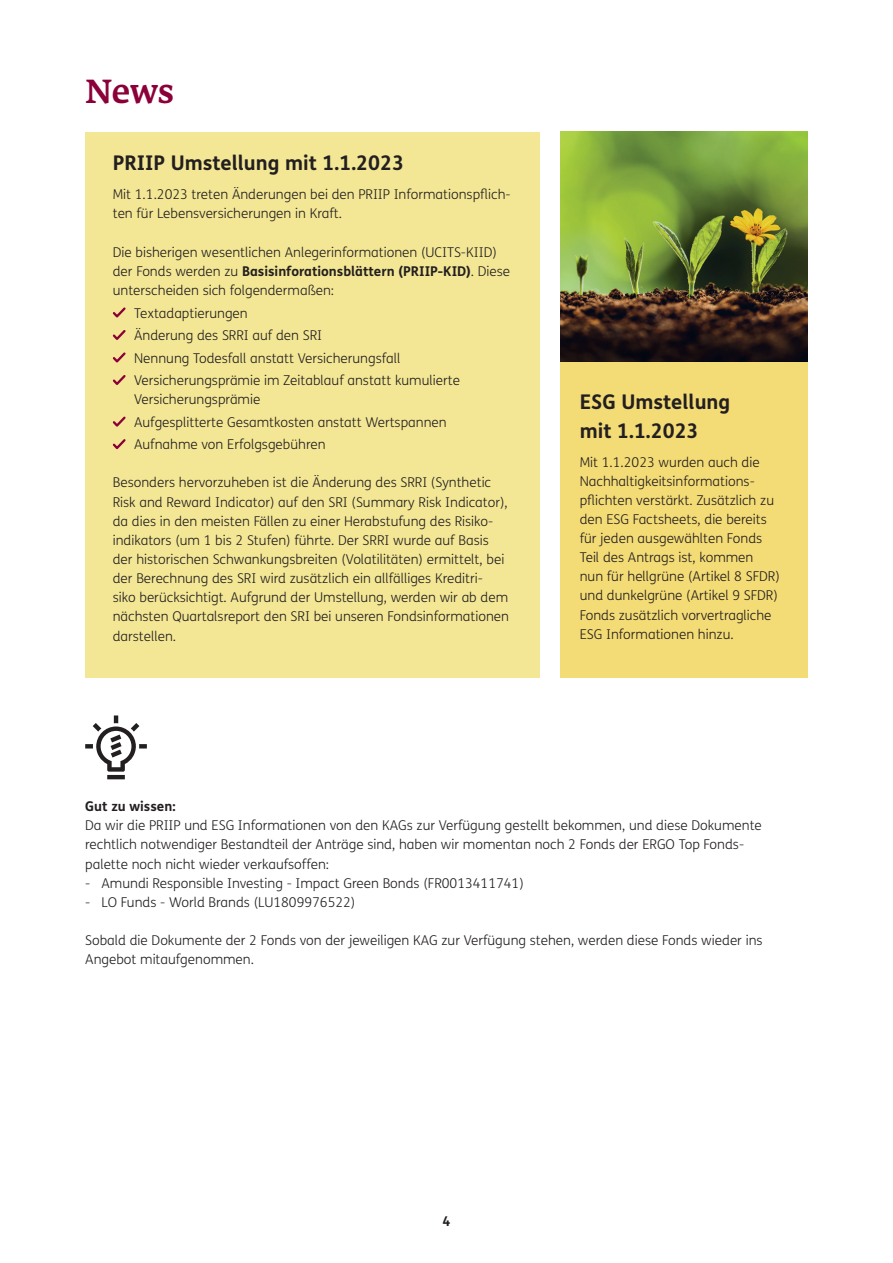
<style>
.page{position:relative;width:893px;height:1263px;background:#fff}
.page>*{position:absolute;margin:0;border:0;box-sizing:border-box;transform-origin:0 0}
.t1{font:500 33px "Fedra Serif A Pro";color:#8b0039}
.t2{font:700 20.25px/28.7px "FS Me";color:#231f20}
.t3{font:300 13.5px/19.2px "FS Me";color:#231f20}
.t4{font:700 13.5px "FS Me";color:#231f20}
.s1{font-weight:700}
</style>
<div class="page">
<div style="left:85px;top:132px;width:454px;height:545px;background:#f3e795"></div>
<svg style="left:112px;top:307px;width:14px;height:11px"></svg>
<svg style="left:112px;top:330px;width:14px;height:10px"></svg>
<svg style="left:112px;top:352px;width:14px;height:11px"></svg>
<svg style="left:112px;top:375px;width:14px;height:10px"></svg>
<svg style="left:112px;top:416px;width:14px;height:11px"></svg>
<svg style="left:112px;top:439px;width:14px;height:11px"></svg>
<svg style="left:85px;top:715px;width:62px;height:64px"></svg>
<div style="left:561px;top:132px;width:247px;height:545px;background:#f3db75"></div>
<img style="left:561px;top:132px;width:247px;height:229px">
<h1 class="t1" style="left:85px;top:72px;width:91px">News</h1>
<h2 class="t2" style="left:113px;top:148px;width:293px">PRIIP Umstellung mit 1.1.2023</h2>
<p class="t3" style="left:113px;top:185px;width:399px">Mit 1.1.2023 treten Änderungen bei den PRIIP Informationspflich&shy;ten für Lebensversicherungen in Kraft.</p>
<p class="t3" style="left:113px;top:242px;width:399px">Die bisherigen wesentlichen Anlegerinformationen (UCITS-KIID) der Fonds werden zu <span class="s1">Basisinforationsblättern (PRIIP-KID)</span>. Diese unterscheiden sich folgendermaßen:</p>
<p class="t3" style="left:134px;top:301px;width:327px;line-height:22.5px">Textadaptierungen<br>Änderung des SRRI auf den SRI<br>Nennung Todesfall anstatt Versicherungsfall Versicherungsprämie im Zeitablauf anstatt kumulierte</p>
<p class="t3" style="left:134px;top:388px;width:314px;line-height:22.5px">Versicherungsprämie<br>Aufgesplitterte Gesamtkosten anstatt Wertspannen<br>Aufnahme von Erfolgsgebühren</p>
<p class="t3" style="left:113px;top:473px;width:398px">Besonders hervorzuheben ist die Änderung des SRRI (Synthetic Risk and Reward Indicator) auf den SRI (Summary Risk Indicator), da dies in den meisten Fällen zu einer Herabstufung des Risiko&shy;indikators (um 1 bis 2 Stufen) führte. Der SRRI wurde auf Basis der historischen Schwankungsbreiten (Volatilitäten) ermittelt, bei der Berechnung des SRI wird zusätzlich ein allfälliges Kreditri&shy;siko berücksichtigt. Aufgrund der Umstellung, werden wir ab dem nächsten Quartalsreport den SRI bei unseren Fondsinformationen darstellen.</p>
<h2 class="t2" style="left:580px;top:387px;width:152px">ESG Umstellung mit 1.1.2023</h2>
<p class="t3" style="left:580px;top:452px;width:202px">Mit 1.1.2023 wurden auch die<br>Nachhaltigkeitsinformations&shy;pflichten verstärkt. Zusätzlich zu den ESG Factsheets, die bereits für jeden ausgewählten Fonds<br>Teil des Antrags ist, kommen nun für hellgrüne (Artikel 8 SFDR) und dunkelgrüne (Artikel 9 SFDR)<br>Fonds zusätzlich vorvertragliche<br>ESG Informationen hinzu.</p>
<p class="t4" style="left:85px;top:796px;width:92px">Gut zu wissen:</p>
<p class="t3" style="left:85px;top:815px;width:678px">Da wir die PRIIP und ESG Informationen von den KAGs zur Verfügung gestellt bekommen, und diese Dokumente rechtlich notwendiger Bestandteil der Anträge sind, haben wir momentan noch 2 Fonds der ERGO Top Fonds&shy;palette noch nicht wieder verkaufsoffen:</p>
<p class="t3" style="left:85px;top:873px;width:440px">- Amundi Responsible Investing - Impact Green Bonds (FR0013411741)</p>
<p class="t3" style="left:85px;top:892px;width:272px">- LO Funds - World Brands (LU1809976522)</p>
<p class="t3" style="left:85px;top:930px;width:679px">Sobald die Dokumente der 2 Fonds von der jeweiligen KAG zur Verfügung stehen, werden diese Fonds wieder ins<br>Angebot mitaufgenommen.</p>
<p class="t4" style="left:442px;top:1211px;width:9px">4</p>
</div>
